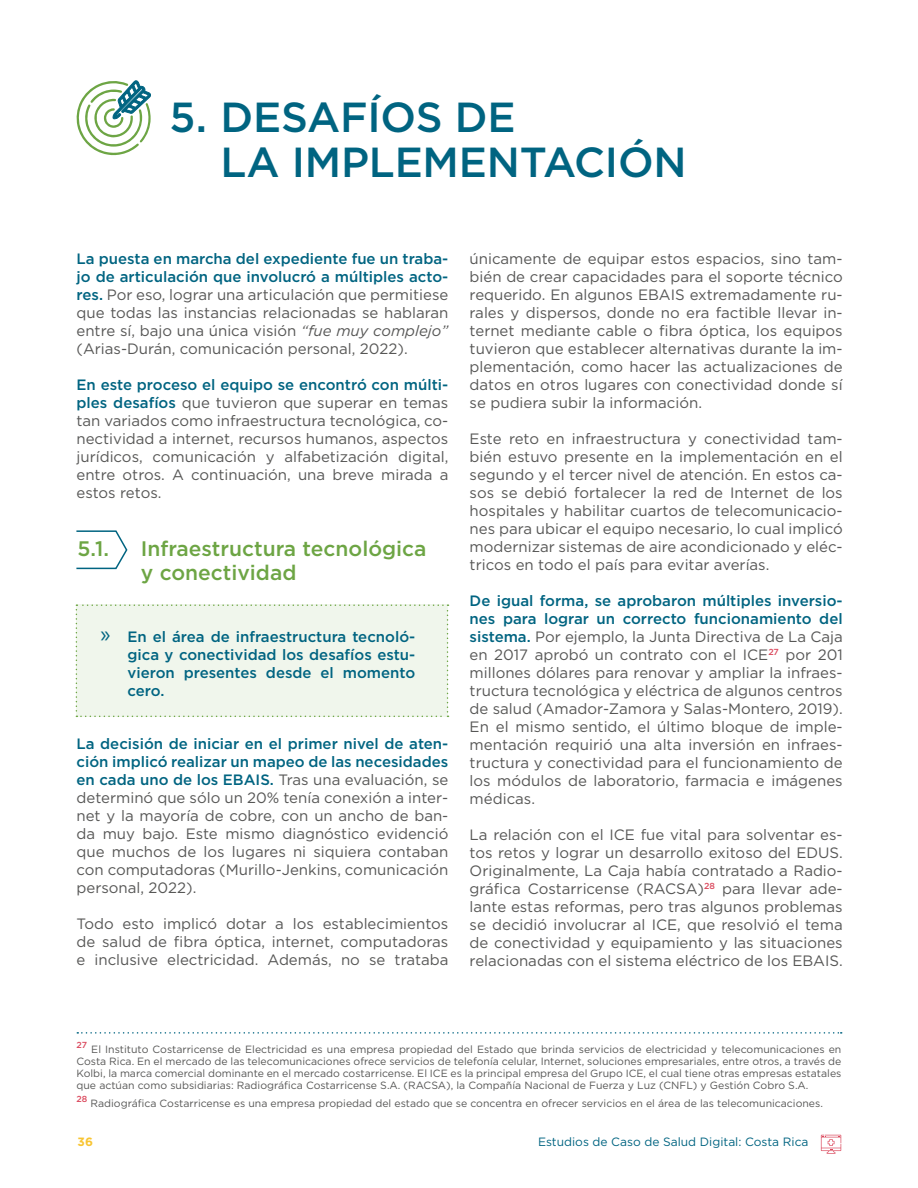
<style>
.page{position:relative;width:918px;height:1188px;background:#fff}
.page>*{position:absolute;margin:0;border:0;box-sizing:border-box;transform-origin:0 0}
.t1{font:500 42px/45px "Gotham";letter-spacing:-.005em;color:#006481}
.t2{font:500 21px/24px "Gotham";color:#6da544}
.t3{font:15px/18px "Gotham";color:#575756;text-align:justify}
.t4{font:500 15px/18px "Gotham";color:#006481;text-align:justify}
.t5{font:12px "Gotham";color:#006481}
.t6{font:700 12px "Gotham";color:#f8c533}
.t7{font:10.5px/12px "Gotham";color:#575756;text-align:justify}
.t8{font:500 8.7px "Gotham";color:#db4a5e}
.s1{font-weight:500;color:#006481}
.s2{font-style:italic}
.s3{font-family:"Myriad Pro";font-weight:400;font-size:24px}
</style>
<div class="page">
<svg style="left:821px;top:1135px;width:20px;height:19px"></svg>
<svg style="left:77px;top:81px;width:74px;height:74px"></svg>
<svg style="left:76px;top:530px;width:52px;height:40px"></svg>
<div style="left:76px;top:604px;width:373px;height:113px;background:#f0f6ec"></div>
<svg style="left:77px;top:1032px;width:765px;height:2px"></svg>
<h1 class="t1" style="left:221px;top:95px;width:468px;text-indent:-51px">5. DESAFÍOS DE<br>LA IMPLEMENTACIÓN</h1>
<p class="t3" style="left:77px;top:249px;width:373px"><span class="s1">La puesta en marcha del expediente fue un traba&shy;jo de articulación que involucró a múltiples acto&shy;res.</span> Por eso, lograr una articulación que permitiese que todas las instancias relacionadas se hablaran entre sí, bajo una única visión <span class="s2">“fue muy complejo” </span>(Arias-Durán, comunicación personal, 2022).</p>
<p class="t3" style="left:77px;top:375px;width:373px"><span class="s1">En este proceso el equipo se encontró con múlti&shy;ples desafíos</span> que tuvieron que superar en temas tan variados como infraestructura tecnológica, co&shy;nectividad a internet, recursos humanos, aspectos jurídicos, comunicación y alfabetización digital, entre otros. A continuación, una breve mirada a estos retos.</p>
<h2 class="t2" style="left:78px;top:536px;width:33px">5.1.</h2>
<h2 class="t2" style="left:141px;top:536px;width:287px">Infraestructura tecnológica y conectividad</h2>
<p class="t4" style="left:127px;top:627px;width:289px;text-indent:-27px"><span class="s3">»</span> En el área de infraestructura tecnoló&shy;gica y conectividad los desafíos estu&shy;vieron presentes desde el momento cero.</p>
<p class="t3" style="left:77px;top:735px;width:373px"><span class="s1">La decisión de iniciar en el primer nivel de aten&shy;ción implicó realizar un mapeo de las necesidades en cada uno de los EBAIS.</span> Tras una evaluación, se determinó que sólo un 20% tenía conexión a inter&shy;net y la mayoría de cobre, con un ancho de ban&shy;da muy bajo. Este mismo diagnóstico evidenció que muchos de los lugares ni siquiera contaban con computadoras (Murillo-Jenkins, comunicación personal, 2022).</p>
<p class="t3" style="left:77px;top:915px;width:373px">Todo esto implicó dotar a los establecimientos de salud de fibra óptica, internet, computadoras e inclusive electricidad. Además, no se trataba</p>
<p class="t3" style="left:470px;top:249px;width:375px">únicamente de equipar estos espacios, sino tam&shy;bién de crear capacidades para el soporte técnico requerido. En algunos EBAIS extremadamente ru&shy;rales y dispersos, donde no era factible llevar in&shy;ternet mediante cable o fibra óptica, los equipos tuvieron que establecer alternativas durante la im&shy;plementación, como hacer las actualizaciones de datos en otros lugares con conectividad donde sí se pudiera subir la información.</p>
<p class="t3" style="left:470px;top:429px;width:375px">Este reto en infraestructura y conectividad tam&shy;bién estuvo presente en la implementación en el segundo y el tercer nivel de atención. En estos ca&shy;sos se debió fortalecer la red de Internet de los hospitales y habilitar cuartos de telecomunicacio&shy;nes para ubicar el equipo necesario, lo cual implicó modernizar sistemas de aire acondicionado y eléc&shy;tricos en todo el país para evitar averías.</p>
<p class="t3" style="left:470px;top:591px;width:375px"><span class="s1">De igual forma, se aprobaron múltiples inversio&shy;nes para lograr un correcto funcionamiento del sistema.</span> Por ejemplo, la Junta Directiva de La Caja en 2017 aprobó un contrato con el ICE<sup>27</sup> por 201 millones dólares para renovar y ampliar la infraes&shy;tructura tecnológica y eléctrica de algunos centros de salud (Amador-Zamora y Salas-Montero, 2019).<br>En el mismo sentido, el último bloque de imple&shy;mentación requirió una alta inversión en infraes&shy;tructura y conectividad para el funcionamiento de los módulos de laboratorio, farmacia e imágenes médicas.</p>
<p class="t3" style="left:470px;top:825px;width:375px">La relación con el ICE fue vital para solventar es&shy;tos retos y lograr un desarrollo exitoso del EDUS.<br>Originalmente, La Caja había contratado a Radio&shy;gráfica Costarricense (RACSA)<sup>28</sup> para llevar ade&shy;lante estas reformas, pero tras algunos problemas se decidió involucrar al ICE, que resolvió el tema de conectividad y equipamiento y las situaciones relacionadas con el sistema eléctrico de los EBAIS.</p>
<p class="t8" style="left:77px;top:1039px;width:12px">27</p>
<p class="t7" style="left:77px;top:1043px;width:766px;text-indent:15px">El Instituto Costarricense de Electricidad es una empresa propiedad del Estado que brinda servicios de electricidad y telecomunicaciones en Costa Rica. En el mercado de las telecomunicaciones ofrece servicios de telefonía celular, Internet, soluciones empresariales, entre otros, a través de Kolbi, la marca comercial dominante en el mercado costarricense. El ICE es la principal empresa del Grupo ICE, el cual tiene otras empresas estatales que actúan como subsidiarias: Radiográfica Costarricense S.A. (RACSA), la Compañía Nacional de Fuerza y Luz (CNFL) y Gestión Cobro S.A.</p>
<p class="t8" style="left:77px;top:1093px;width:12px">28</p>
<p class="t7" style="left:91px;top:1097px;width:734px">Radiográfica Costarricense es una empresa propiedad del estado que se concentra en ofrecer servicios en el área de las telecomunicaciones.</p>
<p class="t6" style="left:78px;top:1134px;width:17px">36</p>
<p class="t5" style="left:538px;top:1134px;width:272px">Estudios de Caso de Salud Digital: Costa Rica</p>
</div>
